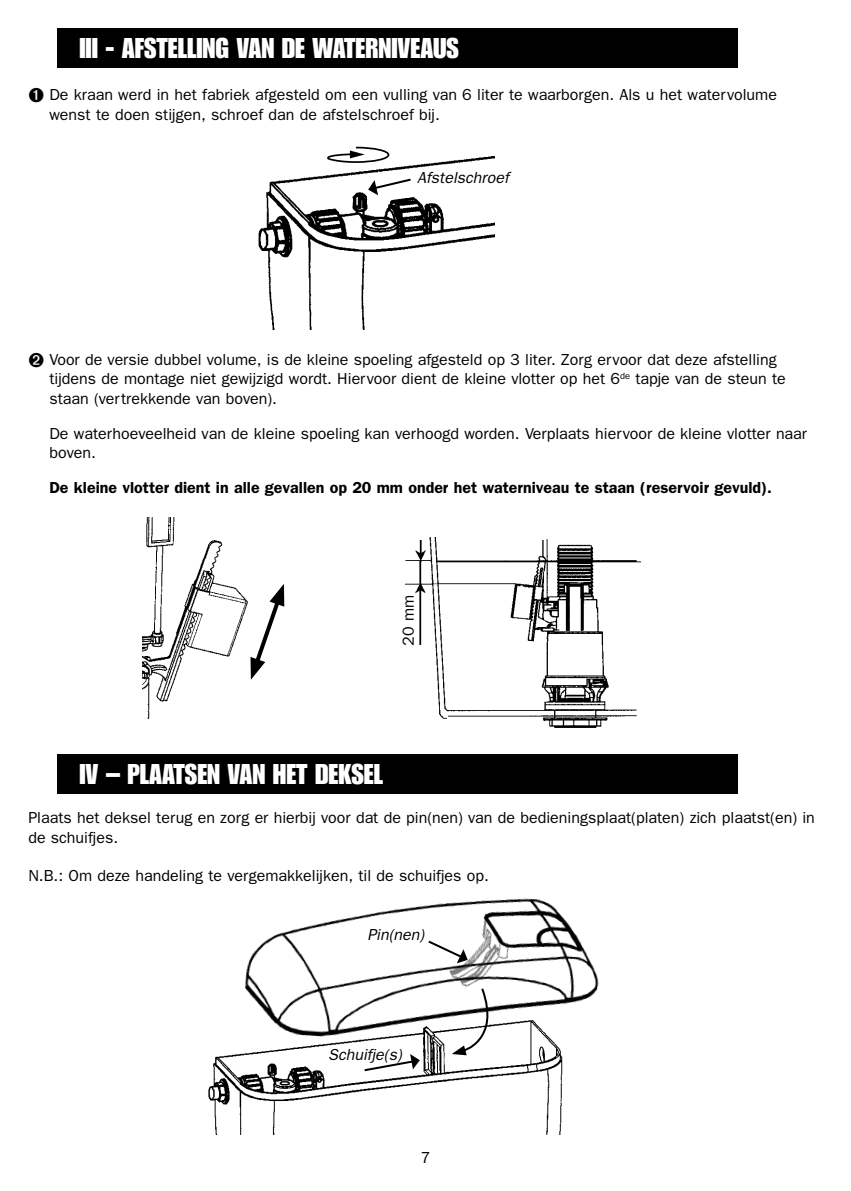
<style>
.page{position:relative;width:851px;height:1191px;background:#fff}
.page>*{position:absolute;margin:0;border:0;box-sizing:border-box;transform-origin:0 0}
.t1{font:28px "Impact";color:#fff}
.Retrait_corps_de_texte{font:16px/19.2px "Franklin Gothic";color:#000}
.t2{font:600 16px "Franklin Gothic";color:#000}
.Retrait_corps_de_texte-2{font:italic 16px "Franklin Gothic";color:#000}
.Titre_1{font:italic 16px "Franklin Gothic";color:#000}
</style>
<div class="page">
<img style="left:405px;top:537px;width:237px;height:191px">
<div style="left:57px;top:754px;width:680px;height:40px;background:#000"></div>
<img style="left:142px;top:517px;width:110px;height:202px">
<div style="left:57px;top:28px;width:680px;height:40px;background:#000"></div>
<img style="left:258px;top:146px;width:237px;height:183px">
<svg style="left:368px;top:177px;width:45px;height:18px"></svg>
<svg style="left:250px;top:584px;width:34px;height:95px"></svg>
<img style="left:208px;top:1056px;width:355px;height:78px">
<img style="left:222px;top:898px;width:377px;height:179px">
<svg style="left:362px;top:1054px;width:58px;height:18px"></svg>
<svg style="left:426px;top:939px;width:41px;height:24px"></svg>
<svg style="left:451px;top:986px;width:50px;height:69px"></svg>
<svg style="left:327px;top:147px;width:62px;height:16px"></svg>
<p class="t1" style="left:79px;top:32px;width:381px">III - AFSTELLING VAN DE WATERNIVEAUS</p>
<p class="Retrait_corps_de_texte" style="left:49px;top:85px;width:729px">De kraan werd in het fabriek afgesteld om een vulling van 6 liter te waarborgen. Als u het watervolume wenst te doen stijgen, schroef dan de afstelschroef bij.</p>
<p class="Titre_1" style="left:417px;top:168px;width:93px">Afstelschroef</p>
<p class="Retrait_corps_de_texte" style="left:49px;top:350px;width:737px">Voor de versie dubbel volume, is de kleine spoeling afgesteld op 3 liter. Zorg ervoor dat deze afstelling tijdens de montage niet gewijzigd wordt. Hiervoor dient de kleine vlotter op het 6<sup>de</sup> tapje van de steun te staan (vertrekkende van boven).</p>
<p class="Retrait_corps_de_texte" style="left:49px;top:424px;width:759px">De waterhoeveelheid van de kleine spoeling kan verhoogd worden. Verplaats hiervoor de kleine vlotter naar boven.</p>
<p class="t2" style="left:49px;top:478px;width:724px">De kleine vlotter dient in alle gevallen op 20 mm onder het waterniveau te staan (reservoir gevuld).</p>
<p class="Retrait_corps_de_texte" style="left:399px;top:645px;width:52px;rotate:-90deg">20 mm</p>
<p class="t1" style="left:79px;top:758px;width:305px">IV – PLAATSEN VAN HET DEKSEL</p>
<p class="Retrait_corps_de_texte" style="left:28px;top:808px;width:787px">Plaats het deksel terug en zorg er hierbij voor dat de pin(nen) van de bedieningsplaat(platen) zich plaatst(en) in de schuifjes.</p>
<p class="Retrait_corps_de_texte" style="left:28px;top:866px;width:462px">N.B.: Om deze handeling te vergemakkelijken, til de schuifjes op.</p>
<p class="Retrait_corps_de_texte-2" style="left:367px;top:925px;width:58px">Pin(nen)</p>
<p class="Retrait_corps_de_texte-2" style="left:328px;top:1045px;width:75px">Schuifje(s)</p>
<p class="Retrait_corps_de_texte" style="left:420px;top:1148px;width:11px">7</p>
</div>
